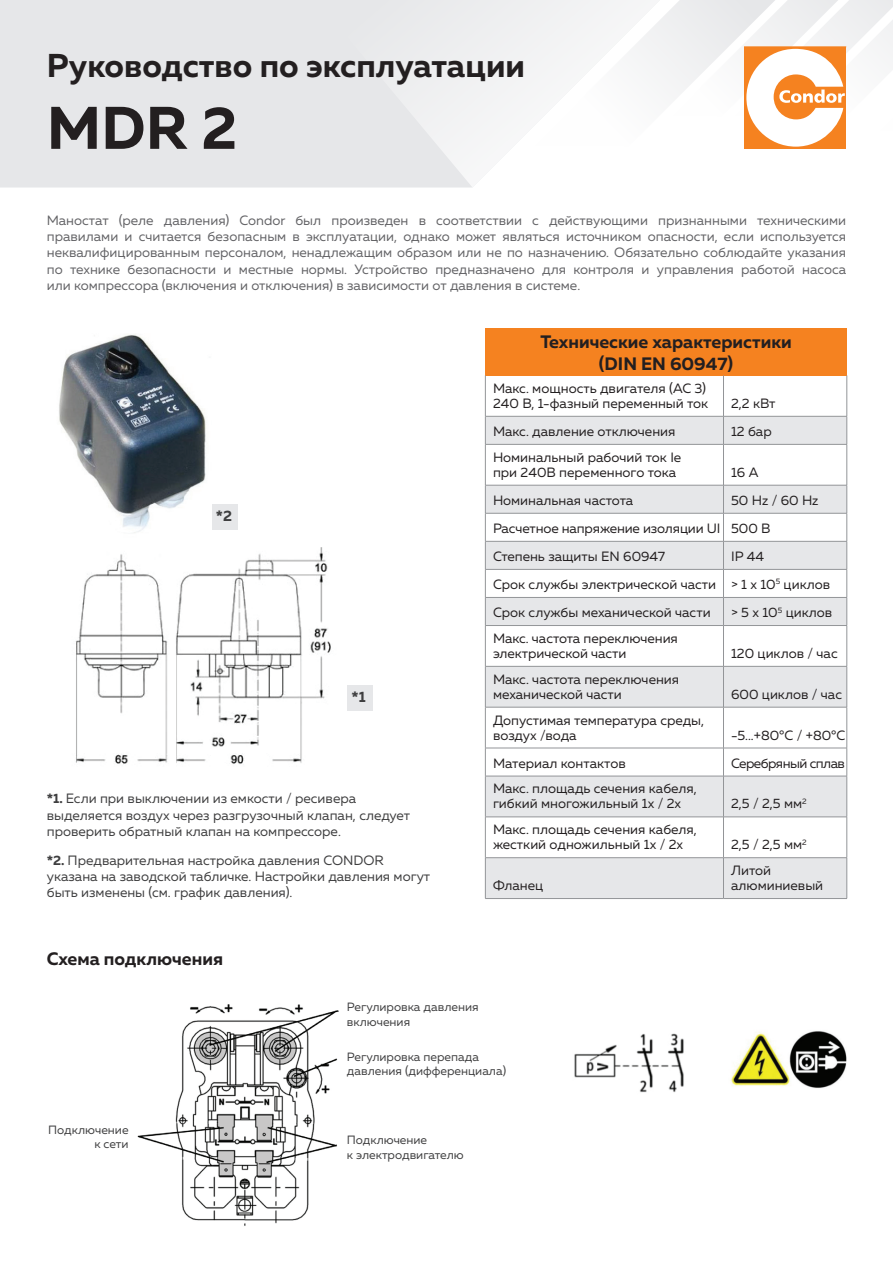
<style>
.page{position:relative;width:893px;height:1263px;background:#fff}
.page>*{position:absolute;margin:0;border:0;box-sizing:border-box;transform-origin:0 0}
.t1{font:700 60px "Muller";color:#231f20}
.t2{font:700 33px "Muller";color:#231f20}
.t3{font:700 18px/21.6px "Muller";color:#231f20;text-align:center}
.t4{font:700 15px "Muller";color:#3e3e3f}
.t5{font:13.5px/15px "Muller";color:#231f20}
.t6{font:13.5px/16.2px "Muller";color:#636366;text-align:justify}
.t7{font:13.5px/16.2px "Muller";color:#3e3e3f}
.t8{font:13.5px "Muller";letter-spacing:-.04em;color:#231f20}
.t9{font:12px/14.4px "Muller";color:#3e3e3f}
.s1{font-weight:700}
</style>
<div class="page">
<div style="left:0;top:0;width:274px;height:188px;background:#e6e7e9"></div>
<svg style="left:274px;top:0;width:259px;height:188px;fill:#e7e8ea"></svg>
<div style="left:485px;top:328px;width:362px;height:47px;background:#f58220"></div>
<svg style="left:486px;top:417px;width:360px;height:481px"></svg>
<hr style="left:485px;top:375px;width:1px;height:41px;background:#939598">
<hr style="left:846px;top:375px;width:1px;height:41px;background:#939598">
<svg style="left:485px;top:417px;width:1px;height:27px"></svg>
<svg style="left:846px;top:417px;width:1px;height:27px"></svg>
<hr style="left:485px;top:445px;width:1px;height:40px;background:#939598">
<hr style="left:846px;top:445px;width:1px;height:40px;background:#939598">
<svg style="left:485px;top:486px;width:1px;height:139px"></svg>
<svg style="left:846px;top:486px;width:1px;height:139px"></svg>
<hr style="left:485px;top:626px;width:1px;height:40px;background:#939598">
<hr style="left:846px;top:626px;width:1px;height:40px;background:#939598">
<hr style="left:485px;top:666px;width:1px;height:41px;background:#939598">
<hr style="left:846px;top:666px;width:1px;height:41px;background:#939598">
<hr style="left:485px;top:707px;width:1px;height:41px;background:#939598">
<hr style="left:846px;top:707px;width:1px;height:41px;background:#939598">
<svg style="left:485px;top:749px;width:1px;height:27px"></svg>
<svg style="left:846px;top:749px;width:1px;height:27px"></svg>
<hr style="left:485px;top:776px;width:1px;height:41px;background:#939598">
<hr style="left:846px;top:776px;width:1px;height:41px;background:#939598">
<hr style="left:485px;top:817px;width:1px;height:40px;background:#939598">
<hr style="left:846px;top:817px;width:1px;height:40px;background:#939598">
<hr style="left:485px;top:858px;width:1px;height:40px;background:#939598">
<hr style="left:846px;top:858px;width:1px;height:40px;background:#939598">
<hr style="left:485px;top:898px;width:238px;height:1px;background:#939598">
<hr style="left:723px;top:898px;width:124px;height:1px;background:#939598">
<hr style="left:723px;top:375px;width:1px;height:41px;background:#939598">
<hr style="left:485px;top:416px;width:238px;height:1px;background:#939598">
<hr style="left:723px;top:416px;width:124px;height:1px;background:#939598">
<svg style="left:723px;top:416px;width:1px;height:28px"></svg>
<hr style="left:485px;top:444px;width:238px;height:1px;background:#939598">
<hr style="left:723px;top:444px;width:124px;height:1px;background:#939598">
<hr style="left:723px;top:445px;width:1px;height:40px;background:#939598">
<hr style="left:485px;top:485px;width:238px;height:1px;background:#939598">
<hr style="left:723px;top:485px;width:124px;height:1px;background:#939598">
<hr style="left:485px;top:513px;width:238px;height:1px;background:#939598">
<hr style="left:723px;top:513px;width:124px;height:1px;background:#939598">
<hr style="left:485px;top:541px;width:238px;height:1px;background:#939598">
<hr style="left:723px;top:541px;width:124px;height:1px;background:#939598">
<hr style="left:485px;top:569px;width:238px;height:1px;background:#939598">
<hr style="left:723px;top:569px;width:124px;height:1px;background:#939598">
<hr style="left:485px;top:597px;width:238px;height:1px;background:#939598">
<hr style="left:723px;top:597px;width:124px;height:1px;background:#939598">
<svg style="left:723px;top:485px;width:1px;height:140px"></svg>
<hr style="left:485px;top:625px;width:238px;height:1px;background:#939598">
<hr style="left:723px;top:625px;width:124px;height:1px;background:#939598">
<hr style="left:723px;top:626px;width:1px;height:40px;background:#939598">
<hr style="left:485px;top:666px;width:238px;height:1px;background:#939598">
<hr style="left:723px;top:666px;width:124px;height:1px;background:#939598">
<hr style="left:723px;top:666px;width:1px;height:41px;background:#939598">
<hr style="left:485px;top:707px;width:238px;height:1px;background:#939598">
<hr style="left:723px;top:707px;width:124px;height:1px;background:#939598">
<hr style="left:723px;top:707px;width:1px;height:41px;background:#939598">
<hr style="left:485px;top:748px;width:238px;height:1px;background:#939598">
<hr style="left:723px;top:748px;width:124px;height:1px;background:#939598">
<svg style="left:723px;top:748px;width:1px;height:28px"></svg>
<hr style="left:485px;top:776px;width:238px;height:1px;background:#939598">
<hr style="left:723px;top:776px;width:124px;height:1px;background:#939598">
<hr style="left:723px;top:776px;width:1px;height:41px;background:#939598">
<hr style="left:485px;top:817px;width:238px;height:1px;background:#939598">
<hr style="left:723px;top:817px;width:124px;height:1px;background:#939598">
<hr style="left:723px;top:817px;width:1px;height:40px;background:#939598">
<hr style="left:485px;top:857px;width:238px;height:1px;background:#939598">
<hr style="left:723px;top:857px;width:124px;height:1px;background:#939598">
<hr style="left:723px;top:858px;width:1px;height:40px;background:#939598">
<svg style="left:533px;top:0;width:138px;height:87px;fill:#f5f5f6"></svg>
<svg style="left:671px;top:0;width:222px;height:149px"></svg>
<img style="left:730px;top:1031px;width:117px;height:57px">
<img style="left:574px;top:1033px;width:110px;height:60px">
<img style="left:75px;top:547px;width:281px;height:217px">
<img style="left:59px;top:334px;width:147px;height:199px">
<div style="left:348px;top:685px;width:25px;height:25px;background:#e6e7e9"></div>
<div style="left:212px;top:504px;width:25px;height:26px;background:#e6e7e9"></div>
<img style="left:137px;top:1004px;width:201px;height:222px">
<h2 class="t2" style="left:47px;top:45px;width:480px">Руководство по эксплуатации</h2>
<h1 class="t1" style="left:47px;top:90px;width:192px">MDR 2</h1>
<p class="t6" style="left:47px;top:212px;width:801px">Маностат (реле давления) Condor был произведен в соответствии с действующими признанными техническими правилами и считается безопасным в эксплуатации, однако может являться источником опасности, если используется неквалифицированным персоналом, ненадлежащим образом или не по назначению. Обязательно соблюдайте указания по технике безопасности и местные нормы. Устройство предназначено для контроля и управления работой насоса или компрессора (включения и отключения) в зависимости от давления в системе.</p>
<h3 class="t3" style="left:540px;top:331px;width:253px">Технические характеристики (DIN EN 60947)</h3>
<p class="t5" style="left:493px;top:380px;width:217px">Макс. мощность двигателя (AC 3)<br>240 В, 1-фазный переменный ток</p>
<p class="t5" style="left:731px;top:395px;width:46px">2,2 кВт</p>
<p class="t4" style="left:216px;top:507px;width:18px">*2</p>
<p class="t4" style="left:352px;top:687px;width:16px">*1</p>
<p class="t7" style="left:47px;top:790px;width:365px"><span class="s1">*1.</span> Если при выключении из емкости / ресивера выделяется воздух через разгрузочный клапан, следует проверить обратный клапан на компрессоре.</p>
<p class="t7" style="left:47px;top:852px;width:385px"><span class="s1">*2.</span> Предварительная настройка давления CONDOR указана на заводской табличке. Настройки давления могут быть изменены (см. график давления).</p>
<p class="t5" style="left:493px;top:423px;width:184px">Макс. давление отключения</p>
<p class="t5" style="left:731px;top:423px;width:42px">12 бар</p>
<p class="t5" style="left:493px;top:449px;width:190px">Номинальный рабочий ток Ie при 240В переменного тока</p>
<p class="t5" style="left:731px;top:464px;width:29px">16 А</p>
<p class="t5" style="left:493px;top:486px;width:327px;line-height:28px;text-indent:238px">50 Hz / 60 Hz<br>Расчетное напряжение изоляции UI 500 В<br>Степень защиты EN 60947</p>
<p class="t5" style="left:493px;top:492px;width:142px">Номинальная частота</p>
<p class="t5" style="left:493px;top:542px;width:339px;line-height:28px;text-indent:238px">IP 44<br>Срок службы электрической части &gt; 1 x 10<sup>5</sup> циклов<br>Срок службы механической части</p>
<p class="t5" style="left:731px;top:605px;width:103px">&gt; 5 x 10<sup>5</sup> циклов</p>
<p class="t5" style="left:493px;top:630px;width:186px">Макс. частота переключения электрической части</p>
<p class="t5" style="left:493px;top:671px;width:188px">Макс. частота переключения механической части</p>
<p class="t5" style="left:493px;top:712px;width:213px">Допустимая температура среды, воздух /вода</p>
<p class="t5" style="left:731px;top:645px;width:108px">120 циклов / час</p>
<p class="t5" style="left:731px;top:686px;width:112px">600 циклов / час</p>
<p class="t5" style="left:731px;top:727px;width:116px">-5...+80°C / +80°C</p>
<p class="t5" style="left:493px;top:755px;width:134px">Материал контактов</p>
<p class="t8" style="left:731px;top:754px;width:115px">Серебряный сплав</p>
<p class="t5" style="left:493px;top:781px;width:205px">Макс. площадь сечения кабеля, гибкий многожильный 1x / 2x</p>
<p class="t5" style="left:731px;top:796px;width:77px">2,5 / 2,5 мм<sup>2</sup></p>
<p class="t5" style="left:493px;top:822px;width:205px">Макс. площадь сечения кабеля, жесткий одножильный 1x / 2x</p>
<p class="t5" style="left:493px;top:878px;width:52px">Фланец</p>
<p class="t5" style="left:731px;top:837px;width:77px">2,5 / 2,5 мм<sup>2</sup></p>
<p class="t5" style="left:731px;top:863px;width:94px">Литой алюминиевый</p>
<h3 class="t3" style="left:47px;top:948px;width:178px">Схема подключения</h3>
<p class="t9" style="left:347px;top:1000px;width:133px">Регулировка давления включения</p>
<p class="t9" style="left:48px;top:1122px;width:82px;text-align:right">Подключение к сети</p>
<p class="t9" style="left:347px;top:1049px;width:161px">Регулировка перепада давления (дифференциала)</p>
<p class="t9" style="left:347px;top:1133px;width:118px">Подключение<br>к электродвигателю</p>
</div>
